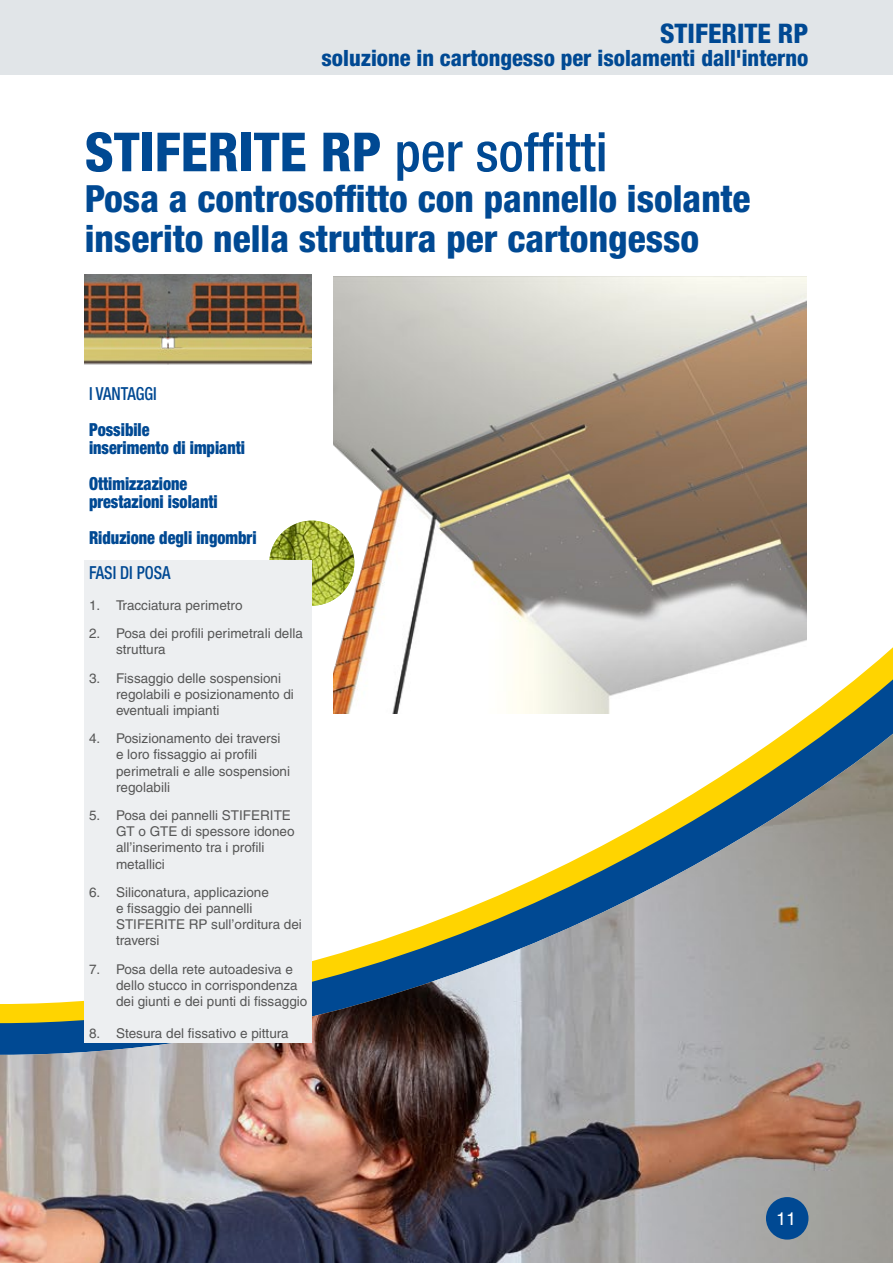
<style>
.page{position:relative;width:893px;height:1263px;background:#fff}
.page>*{position:absolute;margin:0;border:0;box-sizing:border-box;transform-origin:0 0}
.t1{font:800 condensed 54px "Helvetica Neue";color:#004993}
.t2{font:800 condensed 37.5px/40.5px "Helvetica Neue";color:#004993}
.t3{font:800 condensed 27px "Helvetica Neue";color:#004993}
.t4{font:800 condensed 22.5px "Helvetica Neue";color:#004993}
.t5{font:900 condensed 18px/18px "Helvetica Neue";color:#004993;scale:.9 1}
.t6{font:500 condensed 18px "Helvetica Neue";color:#004993;scale:.9 1}
.t7{font:18px "Helvetica";color:#fff}
.t8{font:13.5px/16.2px "Helvetica";color:#565656}
.s1{font-weight:500}
</style>
<div class="page">
<svg style="left:84px;top:668px;width:809px;height:55px"></svg>
<img style="left:0;top:723px;width:893px;height:540px">
<div style="left:0;top:0;width:893px;height:74px;background:#e1e5e8"></div>
<div style="left:766px;top:1197px;width:42px;height:42px;background:#004993;border-radius:50%"></div>
<img style="left:85px;top:274px;width:227px;height:91px">
<img style="left:333px;top:276px;width:474px;height:437px">
<img style="left:269px;top:521px;width:85px;height:85px;border-radius:43px">
<div style="left:85px;top:560px;width:227px;height:483px;background:#edeff1"></div>
<h3 class="t3" style="left:660px;top:17px;width:150px">STIFERITE RP</h3>
<h3 class="t4" style="left:321px;top:44px;width:488px">soluzione in cartongesso per isolamenti dall'interno</h3>
<h1 class="t1" style="left:85px;top:119px;width:524px">STIFERITE RP <span class="s1">per soffitti</span></h1>
<h2 class="t2" style="left:85px;top:178px;width:667px">Posa a controsoffitto con pannello isolante inserito nella struttura per cartongesso</h2>
<h3 class="t6" style="left:89px;top:383px;width:77px">I VANTAGGI</h3>
<h3 class="t5" style="left:89px;top:420px;width:175px">Possibile<br>inserimento di impianti</h3>
<h3 class="t5" style="left:89px;top:474px;width:144px">Ottimizzazione prestazioni isolanti</h3>
<h3 class="t5" style="left:89px;top:528px;width:188px">Riduzione degli ingombri</h3>
<h3 class="t6" style="left:89px;top:562px;width:92px">FASI DI POSA</h3>
<p class="t8" style="left:89px;top:597px;width:155px">1. Tracciatura perimetro</p>
<p class="t8" style="left:116px;top:625px;width:188px;text-indent:-27px">2. Posa dei profili perimetrali della struttura</p>
<p class="t8" style="left:116px;top:670px;width:179px;text-indent:-27px">3. Fissaggio delle sospensioni regolabili e posizionamento di eventuali impianti</p>
<p class="t8" style="left:116px;top:730px;width:176px;text-indent:-27px">4. Posizionamento dei traversi e loro fissaggio ai profili perimetrali e alle sospensioni regolabili</p>
<p class="t8" style="left:116px;top:807px;width:180px;text-indent:-27px">5. Posa dei pannelli STIFERITE<br>GT o GTE di spessore idoneo all’inserimento tra i profili metallici</p>
<p class="t8" style="left:116px;top:884px;width:187px;text-indent:-27px">6. Siliconatura, applicazione<br>e fissaggio dei pannelli<br>STIFERITE RP sull’orditura dei traversi</p>
<p class="t8" style="left:116px;top:961px;width:193px;text-indent:-27px">7. Posa della rete autoadesiva e dello stucco in corrispondenza dei giunti e dei punti di fissaggio</p>
<p class="t8" style="left:89px;top:1025px;width:201px">8. Stesura del fissativo e pittura</p>
<h3 class="t7" style="left:776px;top:1208px;width:22px">11</h3>
</div>
